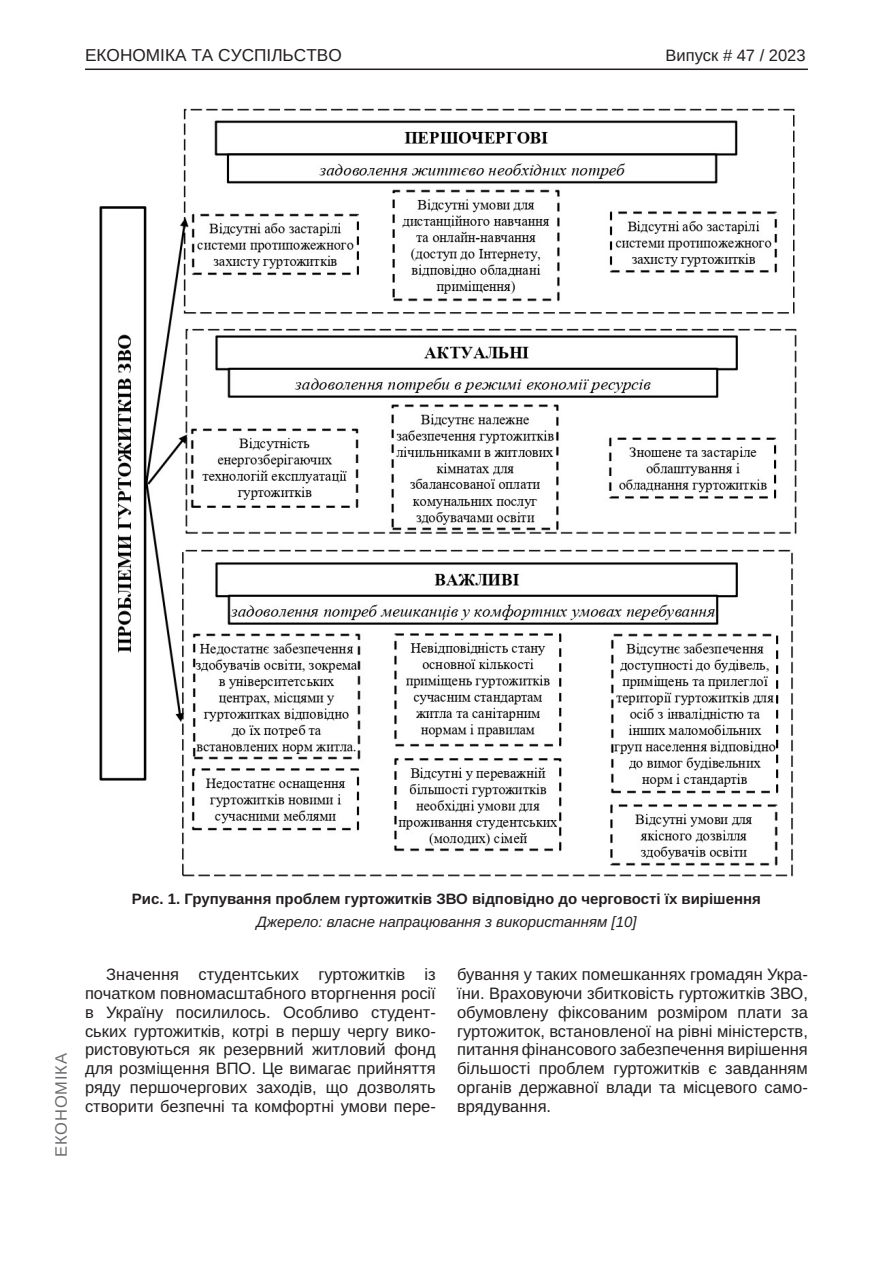
<style>
.page{position:relative;width:893px;height:1263px;background:#fff}
.page>*{position:absolute;margin:0;border:0;box-sizing:border-box;transform-origin:0 0}
.t1{font:17.25px "Arimo";color:#231f20}
.Текст_основной_G{font:16.5px/18.8px "Arimo";color:#231f20;text-align:justify}
.t2{font:16.5px "Arimo";color:#231f20}
.t3{font:16.5px "Arimo";letter-spacing:.05em;color:#6c6d70}
.Рисунок_N{font:700 15px "Arimo";color:#231f20}
.Джерело{font:italic 15px "Arimo";color:#231f20}
</style>
<div class="page">
<hr style="left:85px;top:69px;width:723px;height:1px;background:#231f20">
<img style="left:99px;top:108px;width:698px;height:769px">
<p class="t1" style="left:85px;top:45px;width:258px">ЕКОНОМІКА ТА СУСПІЛЬСТВО</p>
<p class="t2" style="left:665px;top:46px;width:142px">Випуск # 47 / 2023</p>
<p class="t3" style="left:52px;top:1157px;width:105px;rotate:-90deg">ЕКОНОМІКА</p>
<p class="Рисунок_N" style="left:132px;top:888px;width:631px">Рис. 1. Групування проблем гуртожитків ЗВО відповідно до черговості їх вирішення</p>
<p class="Джерело" style="left:256px;top:911px;width:382px">Джерело: власне напрацювання з використанням [10]</p>
<p class="Текст_основной_G" style="left:85px;top:965px;width:352px;text-indent:21px">Значення студентських гуртожитків із початком повномасштабного вторгнення росії в Україну посилилось. Особливо студент&shy;ських гуртожитків, котрі в першу чергу вико&shy;ристовуються як резервний житловий фонд для розміщення ВПО. Це вимагає прийняття ряду першочергових заходів, що дозволять створити безпечні та комфортні умови пере-</p>
<p class="Текст_основной_G" style="left:457px;top:965px;width:352px">бування у таких помешканнях громадян Укра&shy;їни. Враховуючи збитковість гуртожитків ЗВО, обумовлену фіксованим розміром плати за гуртожиток, встановленої на рівні міністерств, питання фінансового забезпечення вирішення більшості проблем гуртожитків є завданням органів державної влади та місцевого само&shy;врядування.</p>
</div>
